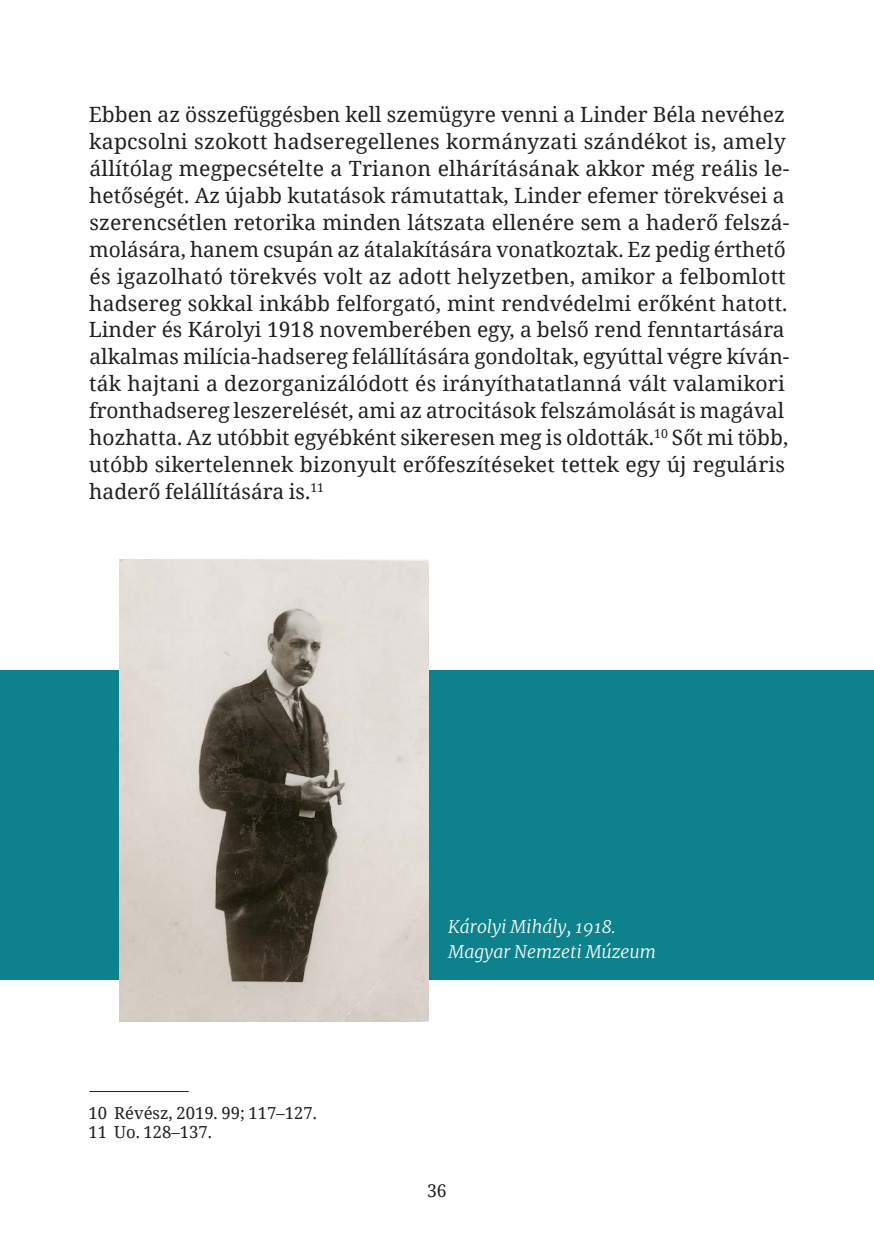
<style>
.page{position:relative;width:874px;height:1241px;background:#fff}
.page>*{position:absolute;margin:0;border:0;box-sizing:border-box;transform-origin:0 0}
.t1{font:21px/26.9px "Noto Serif";color:#231f20}
.t2{font:italic 300 17.5px/24.5px "Merriweather";color:#fff}
.t3{font:17.5px "Noto Serif";color:#231f20}
.t4{font:16.62px/19.2px "Noto Serif";color:#231f20}
</style>
<div class="page">
<div style="left:0;top:670px;width:873px;height:310px;background:#0e828c"></div>
<img style="left:119px;top:559px;width:309px;height:461px">
<hr style="left:89px;top:1090px;width:100px;height:1px;background:#231f20">
<p class="t1" style="left:89px;top:100px;width:701px">Ebben az összefüggésben kell szemügyre venni a Linder Béla nevéhez kapcsolni szokott hadseregellenes kormányzati szándékot is, amely állítólag megpecsételte a Trianon elhárításának akkor még reális le&shy;hetőségét. Az újabb kutatások rámutattak, Linder efemer törekvései a szerencsétlen retorika minden látszata ellenére sem a haderő felszá&shy;molására, hanem csupán az átalakítására vonatkoztak. Ez pedig érthető és igazolható törekvés volt az adott helyzetben, amikor a felbomlott hadsereg sokkal inkább felforgató, mint rendvédelmi erőként hatott.<br>Linder és Károlyi 1918 novemberében egy, a belső rend fenntartására alkalmas milícia-hadsereg felállítására gondoltak, egyúttal végre kíván&shy;ták hajtani a dezorganizálódott és irányíthatatlanná vált valamikori fronthadsereg leszerelését, ami az atrocitások felszámolását is magával hozhatta. Az utóbbit egyébként sikeresen meg is oldották.<sup>10</sup> Sőt mi több, utóbb sikertelennek bizonyult erőfeszítéseket tettek egy új reguláris haderő felállítására is.<sup>11</sup></p>
<p class="t4" style="left:88px;top:1102px;width:230px">10 Révész, 2019. 99; 117–127.<br>11 Uo. 128–137.</p>
<p class="t2" style="left:448px;top:914px;width:209px">Károlyi Mihály, 1918.<br>Magyar Nemzeti Múzeum</p>
<p class="t3" style="left:427px;top:1178px;width:21px">36</p>
</div>
